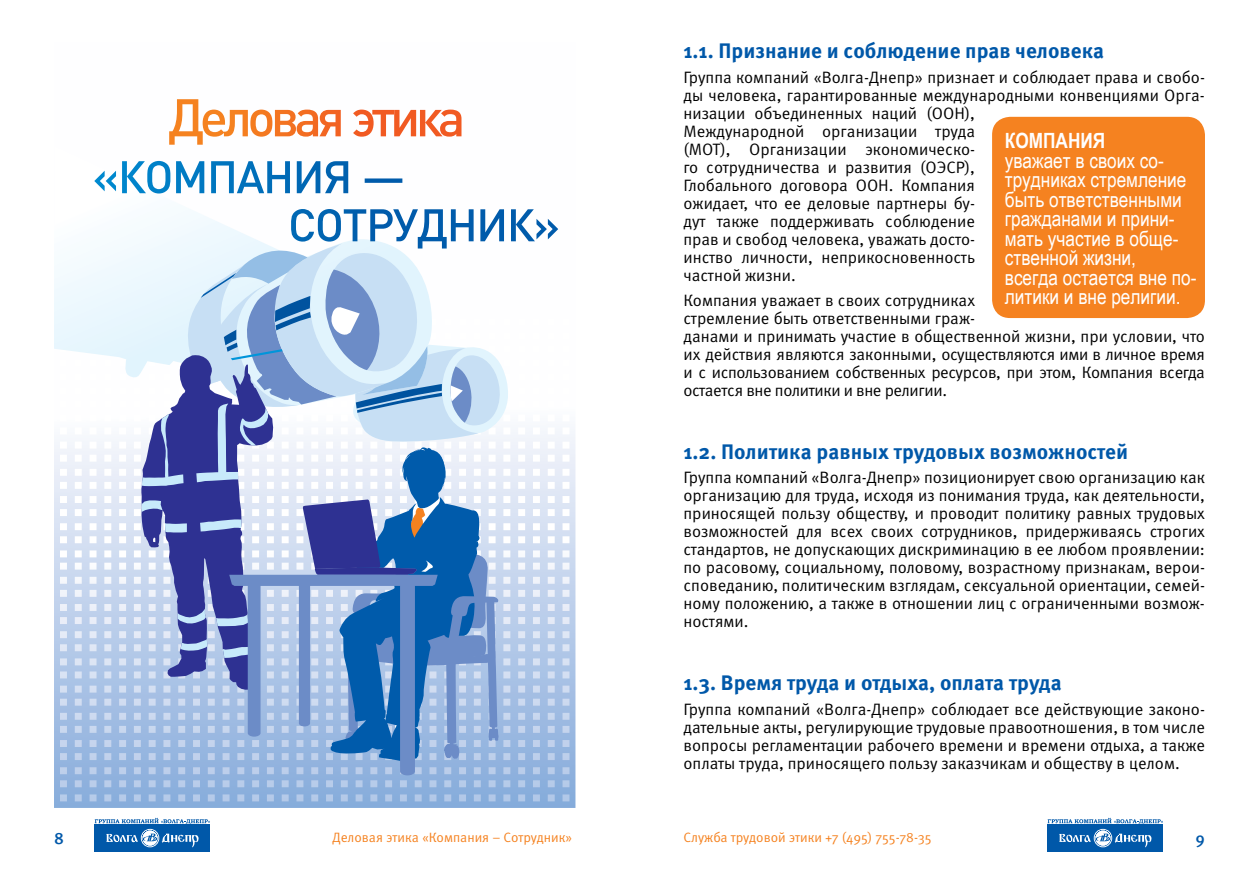
<style>
.page{position:relative;width:1259px;height:893px;background:#fff}
.page>*{position:absolute;margin:0;border:0;box-sizing:border-box;transform-origin:0 0}
.t1{font:21px/19.5px "Arial Narrow";color:#fff}
.t2{font:700 21px "Meta Pro";color:#0058a9}
.t3{font:700 21px "Arial Narrow";color:#fff}
.t4{font:16.5px/18px "Meta Pro";color:#000;text-align:justify}
.t5{font:16.5px/18px "Meta Pro";letter-spacing:-.02em;color:#000}
.t6{font:500 16.5px "Meta Pro";color:#0058a9}
.t7{font:13.5px "Meta Pro";color:#f58220}
</style>
<div class="page">
<div style="left:95px;top:826px;width:115px;height:24px;background:#0058a9"></div>
<hr style="left:95px;top:851px;width:115px;height:1px;background:#0058a9">
<hr style="left:94px;top:824px;width:116px;height:1px;background:#0058a9">
<svg style="left:106px;top:830px;width:93px;height:17px"></svg>
<svg style="left:95px;top:818px;width:115px;height:6px"></svg>
<div style="left:1047px;top:826px;width:116px;height:24px;background:#0058a9"></div>
<hr style="left:1047px;top:851px;width:116px;height:1px;background:#0058a9">
<hr style="left:1047px;top:824px;width:116px;height:1px;background:#0058a9">
<svg style="left:1059px;top:830px;width:92px;height:17px"></svg>
<svg style="left:1047px;top:818px;width:116px;height:6px"></svg>
<svg style="left:54px;top:109px;width:521px;height:699px"></svg>
<svg style="left:54px;top:146px;width:461px;height:296px"></svg>
<svg style="left:169px;top:99px;width:172px;height:46px"></svg>
<svg style="left:353px;top:110px;width:108px;height:27px"></svg>
<svg style="left:94px;top:171px;width:22px;height:20px"></svg>
<svg style="left:122px;top:161px;width:48px;height:32px"></svg>
<svg style="left:176px;top:161px;width:28px;height:32px"></svg>
<svg style="left:211px;top:161px;width:79px;height:32px"></svg>
<svg style="left:297px;top:161px;width:51px;height:32px"></svg>
<svg style="left:365px;top:178px;width:37px;height:5px"></svg>
<svg style="left:60px;top:209px;width:509px;height:566px"></svg>
<div style="left:992px;top:117px;width:213px;height:201px;background:#f58220;border-radius:18px"></div>
<p class="t2" style="left:683px;top:38px;width:422px">1.1. Признание и соблюдение прав человека</p>
<p class="t4" style="left:683px;top:69px;width:523px;text-align:left">Группа компаний «Волга-Днепр» признает и соблюдает права и свобо&shy;ды человека, гарантированные международными конвенциями Орга&shy;низации объединенных наций (ООН),<br>Международной организации труда<br>(МОТ), Организации экономическо-<br>го сотрудничества и развития (ОЭСР),<br>Глобального договора ООН. Компания<br>ожидает, что ее деловые партнеры бу-<br>дут также поддерживать соблюдение<br>прав и свобод человека, уважать досто-<br>инство личности, неприкосновенность<br>частной жизни.</p>
<p class="t5" style="left:683px;top:292px;width:523px">Компания уважает в своих сотрудниках<br>стремление быть ответственными граж-<br>данами и принимать участие в общественной жизни, при условии, что их действия являются законными, осуществляются ими в личное время и с использованием собственных ресурсов, при этом, Компания всегда остается вне политики и вне религии.</p>
<p class="t3" style="left:1005px;top:125px;width:102px">КОМПАНИЯ</p>
<p class="t1" style="left:1005px;top:150px;width:193px">уважает в своих со&shy;трудниках стремление быть ответственными гражданами и прини&shy;мать участие в обще&shy;ственной жизни,<br>всегда остается вне по&shy;литики и вне религии.</p>
<p class="t2" style="left:683px;top:438px;width:446px">1.2. Политика равных трудовых возможностей</p>
<p class="t4" style="left:683px;top:469px;width:523px">Группа компаний «Волга-Днепр» позиционирует свою организацию как организацию для труда, исходя из понимания труда, как деятельности, приносящей пользу обществу, и проводит политику равных трудовых возможностей для всех своих сотрудников, придерживаясь строгих стандартов, не допускающих дискриминацию в ее любом проявлении: по расовому, социальному, половому, возрастному признакам, верои&shy;споведанию, политическим взглядам, сексуальной ориентации, семей&shy;ному положению, а также в отношении лиц с ограниченными возмож&shy;ностями.</p>
<p class="t2" style="left:683px;top:669px;width:380px">1.3. Время труда и отдыха, оплата труда</p>
<p class="t4" style="left:683px;top:701px;width:523px">Группа компаний «Волга-Днепр» соблюдает все действующие законо&shy;дательные акты, регулирующие трудовые правоотношения, в том числе вопросы регламентации рабочего времени и времени отдыха, а также оплаты труда, приносящего пользу заказчикам и обществу в целом.</p>
<p class="t6" style="left:54px;top:828px;width:11px">8</p>
<p class="t7" style="left:332px;top:828px;width:241px">Деловая этика «Компания – Сотрудник»</p>
<p class="t7" style="left:683px;top:828px;width:250px">Служба трудовой этики +7 (495) 755-78-35</p>
<p class="t6" style="left:1195px;top:828px;width:11px">9</p>
</div>
